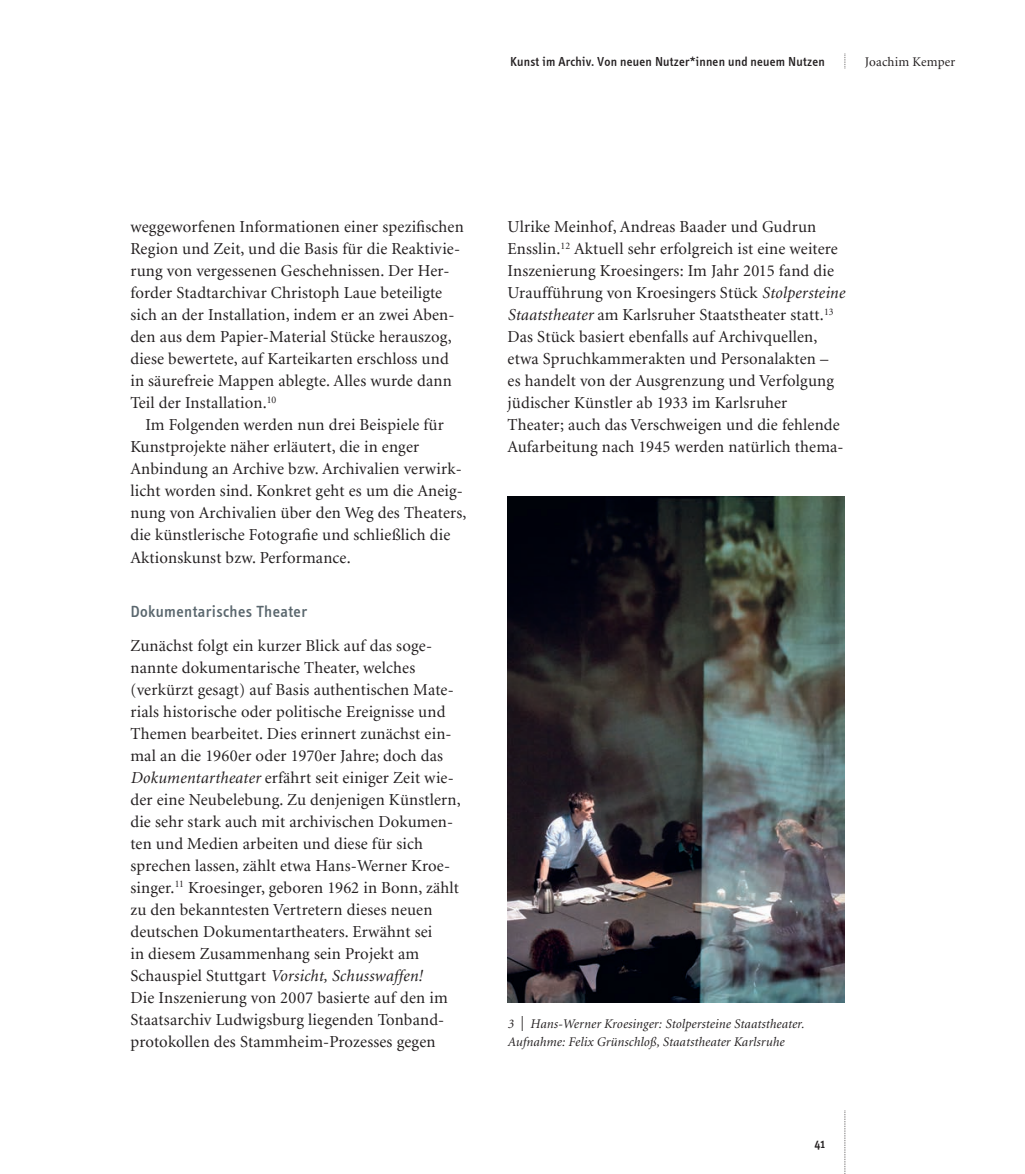
<style>
.page{position:relative;width:1025px;height:1174px;background:#fff}
.page>*{position:absolute;margin:0;border:0;box-sizing:border-box;transform-origin:0 0}
.t1{font:16.62px/22.1px "Minion";letter-spacing:.01em;color:#231f20}
.t2{font:500 16.62px "Info Text";letter-spacing:.025em;color:#5a676e}
.t3{font:italic 13.12px/18.4px "Minion";letter-spacing:.01em;color:#231f20}
.t4{font:500 13.12px "Info";letter-spacing:.025em;color:#231f20}
.t5{font:13.12px "Minion";letter-spacing:.01em;color:#231f20}
.t6{font:500 13.12px "Info Text";color:#231f20}
.s1{font-style:italic}
.s2{font-size:22.4px}
</style>
<div class="page">
<svg style="left:844px;top:54px;width:1px;height:15px"></svg>
<svg style="left:844px;top:1110px;width:1px;height:64px"></svg>
<img style="left:507px;top:497px;width:338px;height:506px">
<p class="t4" style="left:510px;top:54px;width:316px">Kunst im Archiv. Von neuen Nutzer*innen und neuem Nutzen</p>
<p class="t5" style="left:865px;top:55px;width:92px">Joachim Kemper</p>
<p class="t1" style="left:130px;top:216px;width:335px">weggeworfenen Informationen einer spezifischen Region und Zeit, und die Basis für die Reaktivie&shy;rung von vergessenen Geschehnissen. Der Her&shy;forder Stadtarchivar Christoph Laue beteiligte sich an der Installation, indem er an zwei Aben&shy;den aus dem Papier-Material Stücke herauszog, diese bewertete, auf Karteikarten erschloss und in säurefreie Mappen ablegte. Alles wurde dann Teil der Installation.<sup>10</sup></p>
<p class="t1" style="left:130px;top:415px;width:337px;text-indent:15px">Im Folgenden werden nun drei Beispiele für Kunstprojekte näher erläutert, die in enger Anbindung an Archive bzw. Archivalien verwirk&shy;licht worden sind. Konkret geht es um die Aneig&shy;nung von Archivalien über den Weg des Theaters, die künstlerische Fotografie und schließlich die Aktionskunst bzw. Performance.</p>
<p class="t2" style="left:130px;top:602px;width:178px">Dokumentarisches Theater</p>
<p class="t1" style="left:130px;top:635px;width:332px">Zunächst folgt ein kurzer Blick auf das soge&shy;nannte dokumentarische Theater, welches (verkürzt gesagt) auf Basis authentischen Mate&shy;rials historische oder politische Ereignisse und Themen bearbeitet. Dies erinnert zunächst ein&shy;mal an die 1960er oder 1970er Jahre; doch das <span class="s1">Dokumentartheater</span> erfährt seit einiger Zeit wie&shy;der eine Neubelebung. Zu denjenigen Künstlern, die sehr stark auch mit archivischen Dokumen&shy;ten und Medien arbeiten und diese für sich sprechen lassen, zählt etwa Hans-Werner Kroe&shy;singer.<sup>11</sup> Kroesinger, geboren 1962 in Bonn, zählt zu den bekanntesten Vertretern dieses neuen deutschen Dokumentartheaters. Erwähnt sei<br>in diesem Zusammenhang sein Projekt am Schauspiel Stuttgart <span class="s1">Vorsicht, Schusswaffen!<br></span>Die Inszenierung von 2007 basierte auf den im Staatsarchiv Ludwigsburg liegenden Tonband&shy;protokollen des Stammheim-Prozesses gegen</p>
<p class="t1" style="left:507px;top:216px;width:339px">Ulrike Meinhof, Andreas Baader und Gudrun Ensslin.<sup>12</sup> Aktuell sehr erfolgreich ist eine weitere Inszenierung Kroesingers: Im Jahr 2015 fand die Uraufführung von Kroesingers Stück <span class="s1">Stolpersteine Staatstheater</span> am Karlsruher Staatstheater statt.<sup>13<br></sup>Das Stück basiert ebenfalls auf Archivquellen, etwa Spruchkammerakten und Personalakten – es handelt von der Ausgrenzung und Verfolgung jüdischer Künstler ab 1933 im Karlsruher Theater; auch das Verschweigen und die fehlende Aufarbeitung nach 1945 werden natürlich thema-</p>
<p class="t3" style="left:507px;top:1015px;width:298px">3 <span class="s2">|</span> Hans-Werner Kroesinger: Stolpersteine Staatstheater.<br>Aufnahme: Felix Grünschloß, Staatstheater Karlsruhe</p>
<p class="t6" style="left:814px;top:1136px;width:12px">41</p>
</div>
